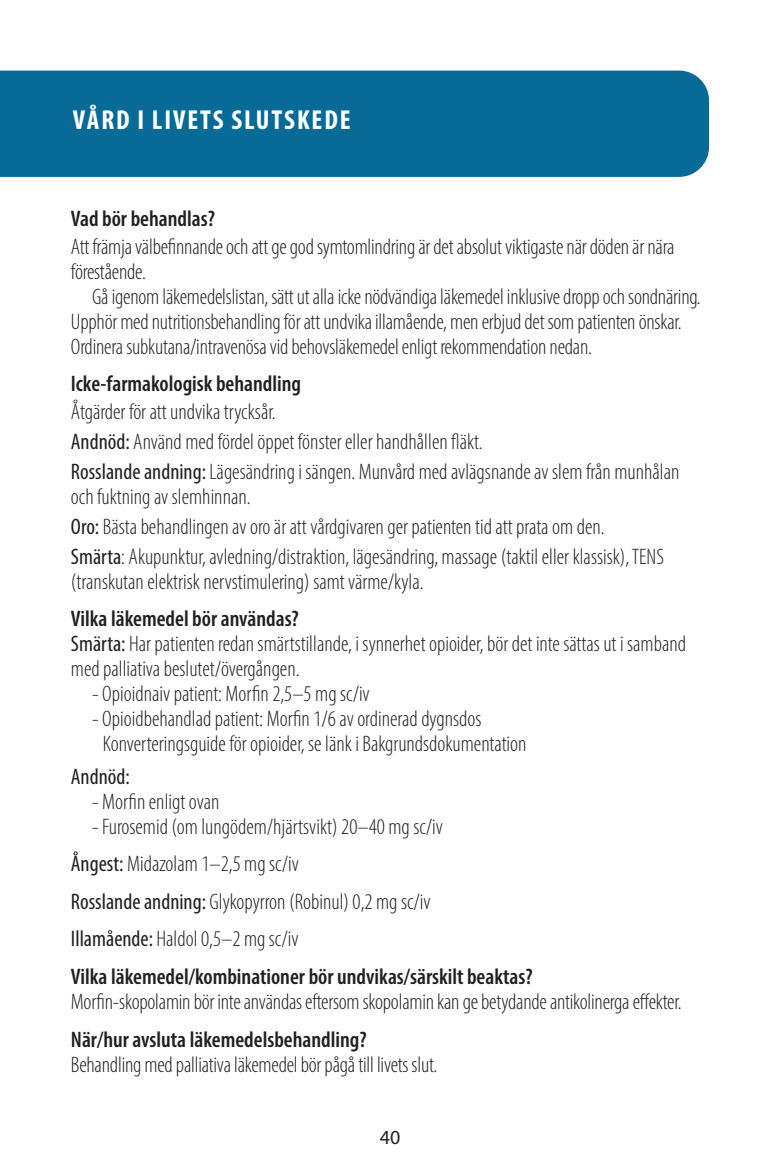
<style>
.page{position:relative;width:780px;height:1170px;background:#fff}
.page>*{position:absolute;margin:0;border:0;box-sizing:border-box;transform-origin:0 0}
.t1{font:700 condensed 27.5px "Myriad Pro";letter-spacing:.07em;color:#fff}
.t2{font:300 condensed 22.5px/25px "Myriad Pro";letter-spacing:-.005em;color:#231f20}
.t3{font:600 condensed 22.5px "Myriad Pro";color:#231f20}
.t4{font:condensed 22.5px "Myriad Pro";color:#231f20}
.t5{font:20px "Myriad Pro";color:#231f20}
.s1{font-weight:400}
.s2{font-weight:600}
</style>
<div class="page">
<div style="left:0;top:71px;width:709px;height:106px;background:#086a97"></div>
<p class="t1" style="left:73px;top:103px;width:279px">VÅRD I LIVETS SLUTSKEDE</p>
<p class="t3" style="left:71px;top:205px;width:146px">Vad bör behandlas?</p>
<p class="t2" style="left:71px;top:233px;width:605px">Att främja välbefinnande och att ge god symtomlindring är det absolut viktigaste när döden är nära förestående.</p>
<p class="t2" style="left:71px;top:283px;width:631px;text-indent:21px">Gå igenom läkemedelslistan, sätt ut alla icke nödvändiga läkemedel inklusive dropp och sondnäring.<br>Upphör med nutritionsbehandling för att undvika illamående, men erbjud det som patienten önskar.<br>Ordinera subkutana/intravenösa vid behovsläkemedel enligt rekommendation nedan.</p>
<p class="t3" style="left:71px;top:370px;width:232px">Icke-farmakologisk behandling</p>
<p class="t2" style="left:71px;top:396px;width:610px;line-height:30px">Åtgärder för att undvika trycksår.<br><span class="s1">Andnöd:</span> Använd med fördel öppet fönster eller handhållen fläkt.<br><span class="s1">Rosslande andning:</span> Lägesändring i sängen. Munvård med avlägsnande av slem från munhålan</p>
<p class="t2" style="left:71px;top:481px;width:594px;line-height:30px">och fuktning av slemhinnan.<br><span class="s1">Oro:</span> Bästa behandlingen av oro är att vårdgivaren ger patienten tid att prata om den.<br><span class="s1">Smärta</span>: Akupunktur, avledning/distraktion, lägesändring, massage (taktil eller klassisk), TENS</p>
<p class="t2" style="left:71px;top:568px;width:354px">(transkutan elektrisk nervstimulering) samt värme/kyla.</p>
<p class="t2" style="left:71px;top:606px;width:616px"><span class="s2">Vilka läkemedel bör användas?<br></span><span class="s1">Smärta:</span> Har patienten redan smärtstillande, i synnerhet opioider, bör det inte sättas ut i samband med palliativa beslutet/övergången.</p>
<p class="t2" style="left:92px;top:681px;width:279px">- Opioidnaiv patient: Morfin 2,5–5 mg sc/iv</p>
<p class="t2" style="left:103px;top:706px;width:425px;text-indent:-11px">- Opioidbehandlad patient: Morfin 1/6 av ordinerad dygnsdos<br>Konverteringsguide för opioider, se länk i Bakgrundsdokumentation</p>
<p class="t4" style="left:71px;top:762px;width:60px">Andnöd:</p>
<p class="t2" style="left:92px;top:788px;width:129px">- Morfin enligt ovan</p>
<p class="t2" style="left:71px;top:807px;width:463px;line-height:37.5px;text-indent:21px">- Furosemid (om lungödem/hjärtsvikt) 20–40 mg sc/iv<br><span class="s1">Ångest:</span> Midazolam 1–2,5 mg sc/iv<br><span class="s1">Rosslande andning:</span> Glykopyrron (Robinul) 0,2 mg sc/iv<br><span class="s1">Illamående:</span> Haldol 0,5–2 mg sc/iv<br><span class="s2">Vilka läkemedel/kombinationer bör undvikas/särskilt beaktas?</span></p>
<p class="t2" style="left:71px;top:988px;width:612px">Morfin-skopolamin bör inte användas eftersom skopolamin kan ge betydande antikolinerga effekter.</p>
<p class="t3" style="left:71px;top:1025px;width:297px">När/hur avsluta läkemedelsbehandling?</p>
<p class="t2" style="left:71px;top:1051px;width:368px">Behandling med palliativa läkemedel bör pågå till livets slut.</p>
<p class="t5" style="left:380px;top:1125px;width:22px">40</p>
</div>
